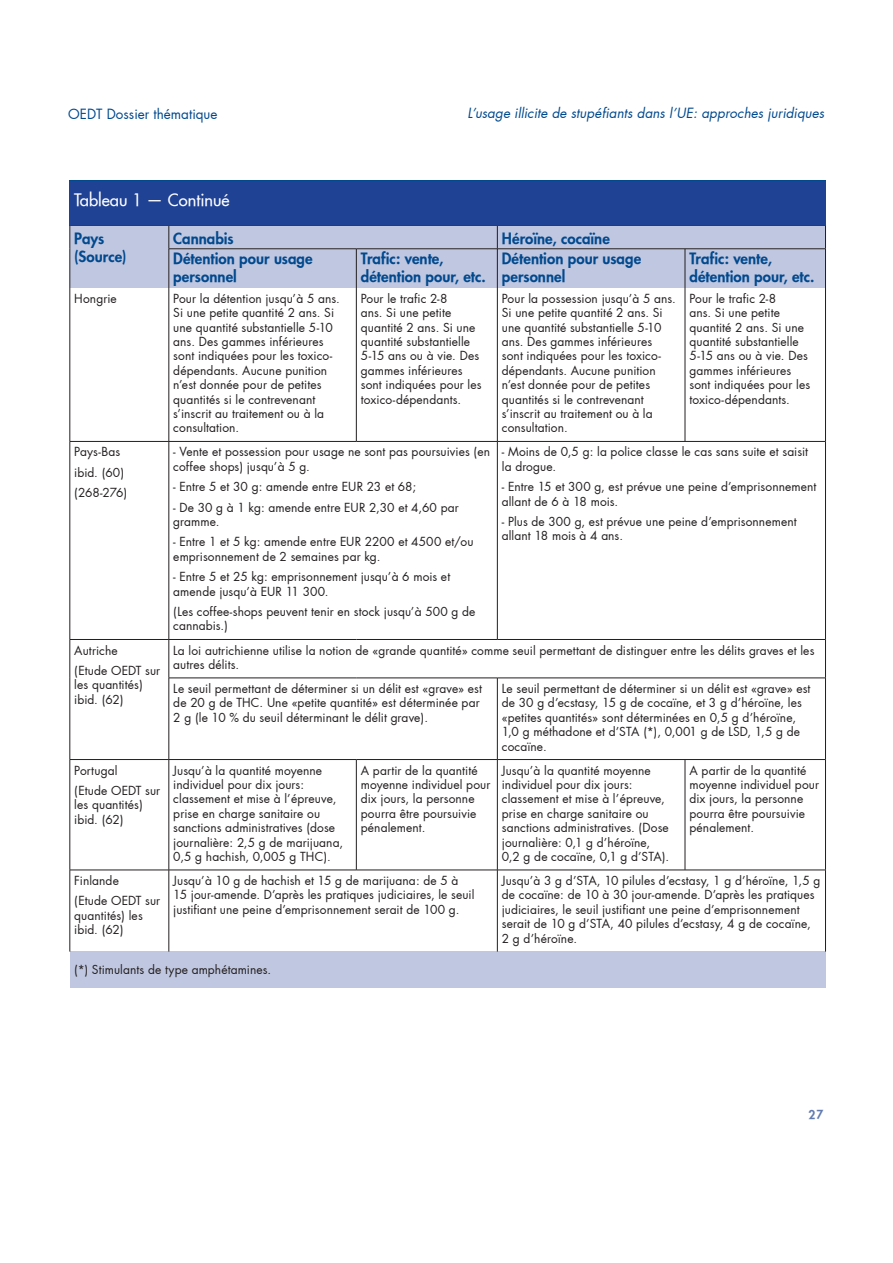
<style>
.page{position:relative;width:893px;height:1263px;background:#fff}
.page>*{position:absolute;margin:0;border:0;box-sizing:border-box;transform-origin:0 0}
.t1{font:500 16.5px "Futura";color:#fff}
.t2{font:800 15px/18px "Futura";color:#01498e}
.t3{font:italic 13.5px "Futura";letter-spacing:.005em;color:#01498e}
.t4{font:13.5px "Futura";color:#01498e}
.t5{font:12px/14.4px "Futura";letter-spacing:.005em;color:#231f20}
.t6{font:800 12px "Futura";color:#617bb1}
</style>
<div class="page">
<div style="left:71px;top:225px;width:98px;height:63px;background:#c0c7e0"></div>
<div style="left:70px;top:951px;width:755px;height:36px;background:#c0c7e0"></div>
<hr style="left:70px;top:288px;width:1px;height:153px;background:#231f20">
<hr style="left:169px;top:288px;width:1px;height:153px;background:#231f20">
<hr style="left:356px;top:288px;width:1px;height:153px;background:#231f20">
<hr style="left:497px;top:288px;width:1px;height:153px;background:#231f20">
<hr style="left:685px;top:288px;width:1px;height:153px;background:#231f20">
<hr style="left:825px;top:288px;width:1px;height:153px;background:#231f20">
<hr style="left:70px;top:441px;width:99px;height:1px;background:#231f20">
<hr style="left:70px;top:442px;width:1px;height:197px;background:#231f20">
<hr style="left:169px;top:441px;width:187px;height:1px;background:#231f20">
<hr style="left:169px;top:442px;width:1px;height:197px;background:#231f20">
<hr style="left:356px;top:441px;width:141px;height:1px;background:#231f20">
<hr style="left:497px;top:441px;width:188px;height:1px;background:#231f20">
<hr style="left:497px;top:442px;width:1px;height:197px;background:#231f20">
<hr style="left:685px;top:441px;width:141px;height:1px;background:#231f20">
<hr style="left:825px;top:442px;width:1px;height:197px;background:#231f20">
<hr style="left:70px;top:639px;width:99px;height:1px;background:#231f20">
<hr style="left:70px;top:640px;width:1px;height:38px;background:#231f20">
<hr style="left:169px;top:639px;width:187px;height:1px;background:#231f20">
<hr style="left:169px;top:640px;width:1px;height:38px;background:#231f20">
<hr style="left:356px;top:639px;width:141px;height:1px;background:#231f20">
<hr style="left:497px;top:639px;width:188px;height:1px;background:#231f20">
<hr style="left:685px;top:639px;width:141px;height:1px;background:#231f20">
<hr style="left:825px;top:640px;width:1px;height:38px;background:#231f20">
<hr style="left:70px;top:678px;width:1px;height:81px;background:#231f20">
<hr style="left:169px;top:678px;width:187px;height:1px;background:#231f20">
<hr style="left:169px;top:678px;width:1px;height:81px;background:#231f20">
<hr style="left:356px;top:678px;width:141px;height:1px;background:#231f20">
<hr style="left:497px;top:678px;width:188px;height:1px;background:#231f20">
<hr style="left:497px;top:678px;width:1px;height:81px;background:#231f20">
<hr style="left:685px;top:678px;width:141px;height:1px;background:#231f20">
<hr style="left:825px;top:678px;width:1px;height:81px;background:#231f20">
<hr style="left:70px;top:759px;width:99px;height:1px;background:#231f20">
<hr style="left:70px;top:760px;width:1px;height:110px;background:#231f20">
<hr style="left:169px;top:759px;width:187px;height:1px;background:#231f20">
<hr style="left:169px;top:760px;width:1px;height:110px;background:#231f20">
<hr style="left:356px;top:759px;width:141px;height:1px;background:#231f20">
<hr style="left:356px;top:760px;width:1px;height:110px;background:#231f20">
<hr style="left:497px;top:759px;width:188px;height:1px;background:#231f20">
<hr style="left:497px;top:760px;width:1px;height:110px;background:#231f20">
<hr style="left:685px;top:759px;width:141px;height:1px;background:#231f20">
<hr style="left:685px;top:760px;width:1px;height:110px;background:#231f20">
<hr style="left:825px;top:760px;width:1px;height:110px;background:#231f20">
<hr style="left:70px;top:870px;width:99px;height:1px;background:#231f20">
<hr style="left:70px;top:870px;width:1px;height:81px;background:#231f20">
<hr style="left:169px;top:870px;width:187px;height:1px;background:#231f20">
<hr style="left:169px;top:870px;width:1px;height:81px;background:#231f20">
<hr style="left:356px;top:870px;width:141px;height:1px;background:#231f20">
<hr style="left:497px;top:870px;width:188px;height:1px;background:#231f20">
<hr style="left:497px;top:870px;width:1px;height:81px;background:#231f20">
<hr style="left:685px;top:870px;width:141px;height:1px;background:#231f20">
<hr style="left:825px;top:870px;width:1px;height:81px;background:#231f20">
<svg style="left:70px;top:225px;width:1px;height:24px"></svg>
<hr style="left:70px;top:249px;width:1px;height:39px;background:#231f20">
<div style="left:169px;top:225px;width:657px;height:63px;background:#c0c7e0"></div>
<hr style="left:497px;top:248px;width:188px;height:1px;background:#231f20">
<hr style="left:685px;top:248px;width:141px;height:1px;background:#231f20">
<hr style="left:685px;top:249px;width:1px;height:39px;background:#231f20">
<hr style="left:825px;top:249px;width:1px;height:39px;background:#231f20">
<hr style="left:497px;top:249px;width:1px;height:39px;background:#231f20">
<hr style="left:356px;top:249px;width:1px;height:39px;background:#231f20">
<svg style="left:70px;top:180px;width:756px;height:45px;background:#104591"></svg>
<div style="left:70px;top:181px;width:756px;height:43px;background:#204295"></div>
<p class="t4" style="left:68px;top:105px;width:151px">OEDT Dossier thématique</p>
<p class="t3" style="left:467px;top:105px;width:358px">L’usage illicite de stupéfiants dans l’UE: approches juridiques</p>
<h1 class="t1" style="left:74px;top:190px;width:157px">Tableau 1 — Continué</h1>
<p class="t2" style="left:74px;top:230px;width:54px">Pays (Source)</p>
<p class="t2" style="left:173px;top:230px;width:62px">Cannabis</p>
<p class="t2" style="left:502px;top:230px;width:110px">Héroïne, cocaïne</p>
<p class="t2" style="left:173px;top:249px;width:141px">Détention pour usage personnel</p>
<p class="t2" style="left:361px;top:249px;width:127px">Trafic: vente, détention pour, etc.</p>
<p class="t2" style="left:502px;top:249px;width:141px">Détention pour usage personnel</p>
<p class="t2" style="left:689px;top:249px;width:127px">Trafic: vente, détention pour, etc.</p>
<p class="t5" style="left:74px;top:291px;width:44px">Hongrie</p>
<p class="t5" style="left:173px;top:291px;width:168px">Pour la détention jusqu’à 5 ans.<br>Si une petite quantité 2 ans. Si une quantité substantielle 5-10 ans. Des gammes inférieures sont indiquées pour les toxico&shy;dépendants. Aucune punition n’est donnée pour de petites quantités si le contrevenant s’inscrit au traitement ou à la consultation.</p>
<p class="t5" style="left:361px;top:291px;width:122px">Pour le trafic 2-8<br>ans. Si une petite quantité 2 ans. Si une quantité substantielle<br>5-15 ans ou à vie. Des gammes inférieures sont indiquées pour les toxico-dépendants.</p>
<p class="t5" style="left:502px;top:291px;width:176px">Pour la possession jusqu’à 5 ans.<br>Si une petite quantité 2 ans. Si une quantité substantielle 5-10 ans. Des gammes inférieures sont indiquées pour les toxico&shy;dépendants. Aucune punition n’est donnée pour de petites quantités si le contrevenant s’inscrit au traitement ou à la consultation.</p>
<p class="t5" style="left:689px;top:291px;width:122px">Pour le trafic 2-8<br>ans. Si une petite quantité 2 ans. Si une quantité substantielle<br>5-15 ans ou à vie. Des gammes inférieures sont indiquées pour les toxico-dépendants.</p>
<p class="t5" style="left:74px;top:442px;width:55px;line-height:20.4px">Pays-Bas ibid. (60) (268-276)</p>
<p class="t5" style="left:173px;top:445px;width:318px">- Vente et possession pour usage ne sont pas poursuivies (en coffee shops) jusqu’à 5 g.</p>
<p class="t5" style="left:502px;top:445px;width:308px">- Moins de 0,5 g: la police classe le cas sans suite et saisit la drogue.</p>
<p class="t5" style="left:502px;top:480px;width:316px">- Entre 15 et 300 g, est prévue une peine d’emprisonnement allant de 6 à 18 mois.</p>
<p class="t5" style="left:502px;top:515px;width:296px">- Plus de 300 g, est prévue une peine d’emprisonnement allant 18 mois à 4 ans.</p>
<p class="t5" style="left:173px;top:480px;width:244px">- Entre 5 et 30 g: amende entre EUR 23 et 68;</p>
<p class="t5" style="left:173px;top:500px;width:287px">- De 30 g à 1 kg: amende entre EUR 2,30 et 4,60 par gramme.</p>
<p class="t5" style="left:173px;top:535px;width:302px">- Entre 1 et 5 kg: amende entre EUR 2200 et 4500 et/ou emprisonnement de 2 semaines par kg.</p>
<p class="t5" style="left:173px;top:570px;width:278px">- Entre 5 et 25 kg: emprisonnement jusqu’à 6 mois et amende jusqu’à EUR 11 300.</p>
<p class="t5" style="left:173px;top:605px;width:304px">(Les coffee-shops peuvent tenir en stock jusqu’à 500 g de cannabis.)</p>
<p class="t5" style="left:74px;top:640px;width:87px;line-height:20.4px">Autriche<br>(Etude OEDT sur</p>
<p class="t5" style="left:74px;top:678px;width:70px">les quantités) ibid. (62)</p>
<p class="t5" style="left:74px;top:760px;width:87px;line-height:20.4px">Portugal<br>(Etude OEDT sur</p>
<p class="t5" style="left:74px;top:798px;width:70px">les quantités) ibid. (62)</p>
<p class="t5" style="left:173px;top:643px;width:643px">La loi autrichienne utilise la notion de «grande quantité» comme seuil permettant de distinguer entre les délits graves et les autres délits.</p>
<p class="t5" style="left:173px;top:681px;width:310px">Le seuil permettant de déterminer si un délit est «grave» est de 20 g de THC. Une «petite quantité» est déterminée par<br>2 g (le 10 % du seuil déterminant le délit grave).</p>
<p class="t5" style="left:502px;top:681px;width:310px">Le seuil permettant de déterminer si un délit est «grave» est de 30 g d’ecstasy, 15 g de cocaïne, et 3 g d’héroïne, les «petites quantités» sont déterminées en 0,5 g d’héroïne, 1,0 g méthadone et d’STA (*), 0,001 g de LSD, 1,5 g de cocaïne.</p>
<p class="t5" style="left:173px;top:763px;width:171px">Jusqu’à la quantité moyenne individuel pour dix jours: classement et mise à l’épreuve, prise en charge sanitaire ou sanctions administratives (dose journalière: 2,5 g de marijuana,<br>0,5 g hachish, 0,005 g THC).</p>
<p class="t5" style="left:361px;top:763px;width:131px">A partir de la quantité moyenne individuel pour dix jours, la personne pourra être poursuivie pénalement.</p>
<p class="t5" style="left:502px;top:763px;width:169px">Jusqu’à la quantité moyenne individuel pour dix jours: classement et mise à l’épreuve, prise en charge sanitaire ou sanctions administratives. (Dose journalière: 0,1 g d’héroïne,<br>0,2 g de cocaïne, 0,1 g d’STA).</p>
<p class="t5" style="left:689px;top:763px;width:131px">A partir de la quantité moyenne individuel pour dix jours, la personne pourra être poursuivie pénalement.</p>
<p class="t5" style="left:173px;top:873px;width:303px">Jusqu’à 10 g de hachish et 15 g de marijuana: de 5 à<br>15 jour-amende. D’après les pratiques judiciaires, le seuil justifiant une peine d’emprisonnement serait de 100 g.</p>
<p class="t5" style="left:502px;top:873px;width:320px">Jusqu’à 3 g d’STA, 10 pilules d’ecstasy, 1 g d’héroïne, 1,5 g de cocaïne: de 10 à 30 jour-amende. D’après les pratiques judiciaires, le seuil justifiant une peine d’emprisonnement serait de 10 g d’STA, 40 pilules d’ecstasy, 4 g de cocaïne, 2 g d’héroïne.</p>
<p class="t5" style="left:74px;top:963px;width:198px">(*) Stimulants de type amphétamines.</p>
<p class="t5" style="left:74px;top:870px;width:87px;line-height:20.4px">Finlande<br>(Etude OEDT sur</p>
<p class="t5" style="left:74px;top:908px;width:70px">quantités) les ibid. (62)</p>
<p class="t6" style="left:809px;top:1107px;width:16px">27</p>
</div>
